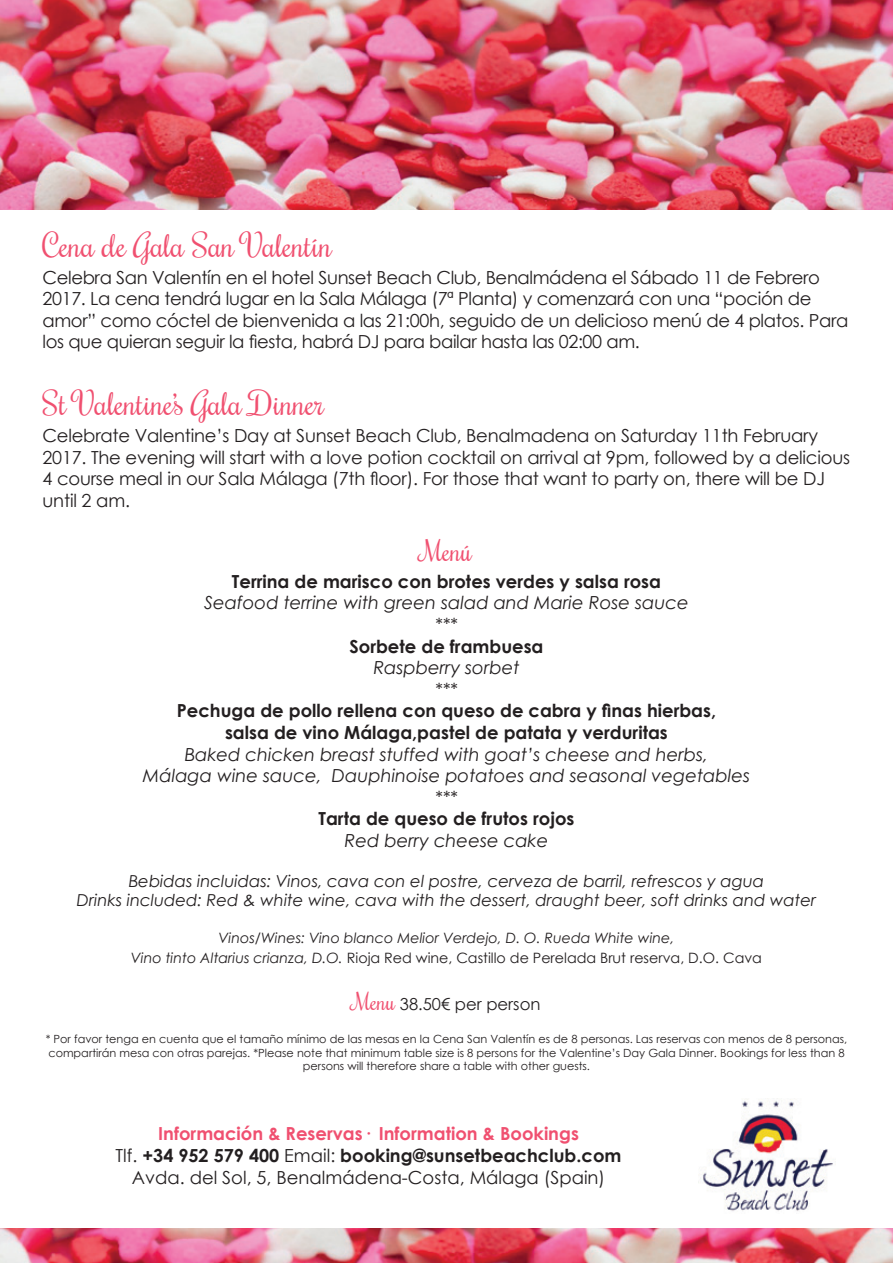
<style>
.page{position:relative;width:893px;height:1263px;background:#fff}
.page>*{position:absolute;margin:0;border:0;box-sizing:border-box;transform-origin:0 0}
.t1{font:31.5px "Rochester";color:#f05070}
.t2{font:27px "Rochester";color:#f05070}
.t3{font:18px/21.6px "Century Gothic";letter-spacing:-.01em;color:#231f20}
.t4{font:italic 18px/21.6px "Century Gothic";color:#231f20;text-align:center}
.t5{font:700 18px/21.6px "Century Gothic";color:#231f20;text-align:center}
.t6{font:italic 16.5px/19.8px "Century Gothic";color:#231f20;text-align:center}
.t7{font:16.5px "Century Gothic";color:#231f20}
.t8{font:italic 14.25px/19.8px "Century Gothic";color:#231f20;text-align:center}
.t9{font:11.25px/13.5px "Century Gothic";color:#231f20;text-align:center}
.s1{font-style:normal}
.s2{font-family:"Rochester";font-size:22.5px;color:#f05070}
.s3{font-weight:700;color:#f05070}
.s4{font-weight:700}
</style>
<div class="page">
<img style="left:0;top:0;width:893px;height:209px">
<img style="left:0;top:1229px;width:893px;height:34px">
<img style="left:698px;top:1098px;width:138px;height:113px">
<h1 class="t1" style="left:43px;top:224px;width:291px">Cena de Gala San Valentín</h1>
<p class="t3" style="left:43px;top:266px;width:807px">Celebra San Valentín en el hotel Sunset Beach Club, Benalmádena el Sábado 11 de Febrero 2017. La cena tendrá lugar en la Sala Málaga (7ª Planta) y comenzará con una “poción de amor” como cóctel de bienvenida a las 21:00h, seguido de un delicioso menú de 4 platos. Para los que quieran seguir la fiesta, habrá DJ para bailar hasta las 02:00 am.</p>
<h1 class="t1" style="left:43px;top:382px;width:284px">St Valentine’s Gala Dinner</h1>
<p class="t3" style="left:43px;top:424px;width:809px">Celebrate Valentine’s Day at Sunset Beach Club, Benalmadena on Saturday 11th February 2017. The evening will start with a love potion cocktail on arrival at 9pm, followed by a delicious 4 course meal in our Sala Málaga (7th floor). For those that want to party on, there will be DJ until 2 am.</p>
<h2 class="t2" style="left:421px;top:533px;width:53px">Menú</h2>
<p class="t5" style="left:232px;top:570px;width:431px">Terrina de marisco con brotes verdes y salsa rosa</p>
<p class="t4" style="left:204px;top:592px;width:486px">Seafood terrine with green salad and Marie Rose sauce ***</p>
<p class="t5" style="left:349px;top:634px;width:196px">Sorbete de frambuesa</p>
<p class="t4" style="left:373px;top:657px;width:148px">Raspberry sorbet ***</p>
<p class="t5" style="left:177px;top:699px;width:541px">Pechuga de pollo rellena con queso de cabra y finas hierbas, salsa de vino Málaga,pastel de patata y verduritas</p>
<p class="t4" style="left:143px;top:743px;width:609px">Baked chicken breast stuffed with goat’s cheese and herbs,<br>Málaga wine sauce, Dauphinoise potatoes and seasonal vegetables ***</p>
<p class="t5" style="left:318px;top:807px;width:257px">Tarta de queso de frutos rojos</p>
<p class="t4" style="left:345px;top:829px;width:205px">Red berry cheese cake</p>
<p class="t6" style="left:77px;top:870px;width:741px">Bebidas incluidas: Vinos, cava con el postre, cerveza de barril, refrescos y agua<br>Drinks included: Red &amp; white wine, cava with the dessert, draught beer, soft drinks and water</p>
<p class="t8" style="left:131px;top:928px;width:632px">Vinos/Wines: Vino blanco Melior Verdejo, D. O. Rueda White wine,<br>Vino tinto Altarius crianza, D.O. <span class="s1">Rioja Red wine, Castillo de Perelada Brut reserva, D.O. Cava</span></p>
<p class="t7" style="left:352px;top:992px;width:190px"><span class="s2">Menu</span> 38.50€ per person</p>
<p class="t9" style="left:46px;top:1032px;width:803px">* Por favor tenga en cuenta que el tamaño mínimo de las mesas en la Cena San Valentín es de 8 personas. Las reservas con menos de 8 personas, compartirán mesa con otras parejas. *Please note that minimum table size is 8 persons for the Valentine’s Day Gala Dinner. Bookings for less than 8 persons will therefore share a table with other guests.</p>
<p class="t3" style="left:116px;top:1123px;width:507px;text-align:center"><span class="s3">Información &amp; Reservas· Information &amp; Bookings<br></span>Tlf. <span class="s4">+34 952 579 400</span> Email: <span class="s4">booking@sunsetbeachclub.com<br></span>Avda. del Sol, 5, Benalmádena-Costa, Málaga (Spain)</p>
</div>
